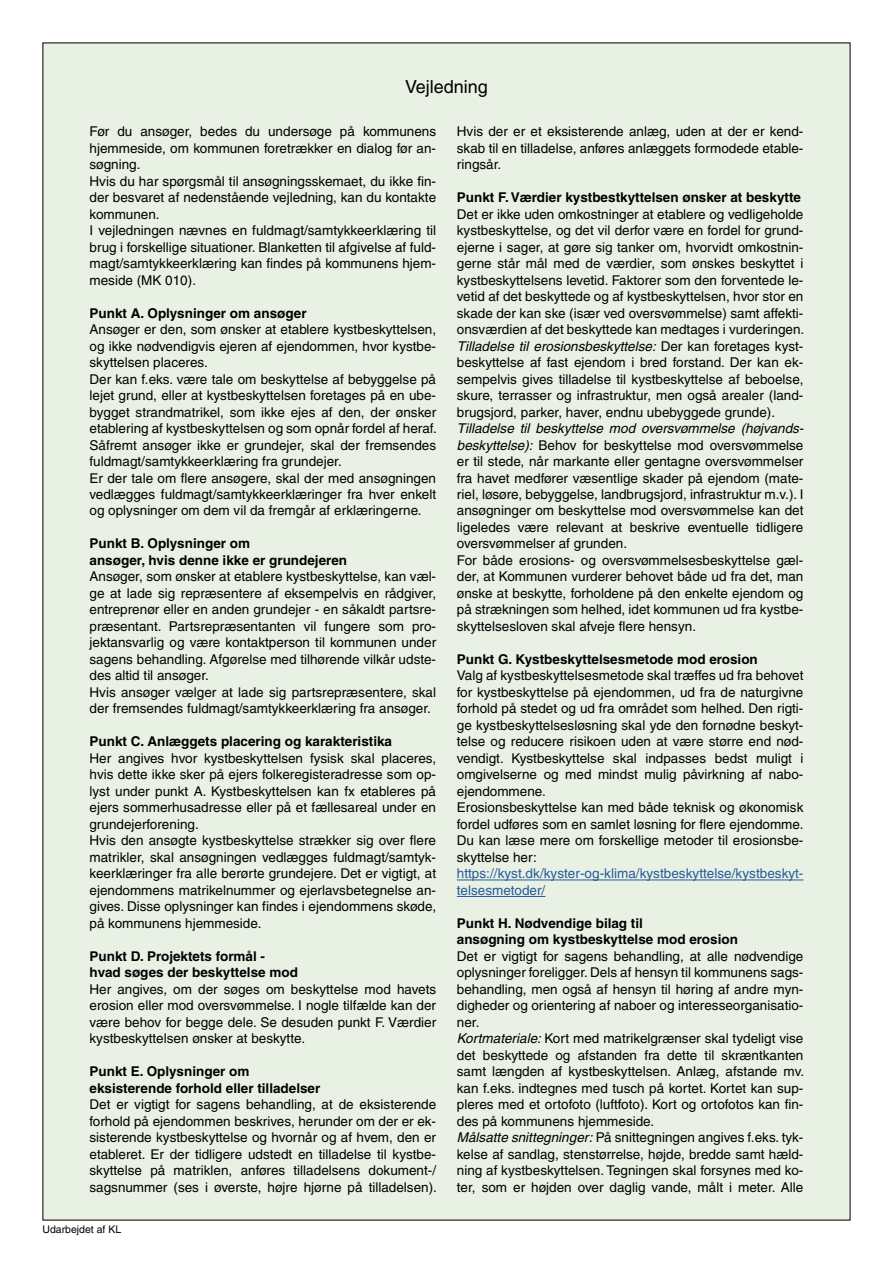
<style>
.page{position:relative;width:893px;height:1263px;background:#fff}
.page>*{position:absolute;margin:0;border:0;box-sizing:border-box;transform-origin:0 0}
.Overskrift{font:18px "Helvetica";color:#000}
.Erklæringstext{font:13.5px/16.5px "Helvetica";color:#000;text-align:justify}
.Erklæringstext-2{font:700 13.5px "Helvetica";color:#000}
.Erklæringstext-3{font:13.5px/16.5px "Helvetica";letter-spacing:.005em;color:#275b9b}
.t1{font:10.5px "Helvetica";color:#000}
.s1{font-style:italic}
</style>
<div class="page">
<div style="left:42px;top:42px;width:809px;height:1179px;background:#e9f1e5"></div>
<hr style="left:457px;top:880px;width:346px;height:1px;background:#275b9b">
<hr style="left:457px;top:896px;width:88px;height:1px;background:#275b9b">
<h2 class="Overskrift" style="left:405px;top:76px;width:84px">Vejledning</h2>
<p class="Erklæringstext" style="left:90px;top:123px;width:348px">Før du ansøger, bedes du undersøge på kommunens hjemmeside, om kommunen foretrækker en dialog før an&shy;søgning.</p>
<p class="Erklæringstext" style="left:90px;top:172px;width:348px">Hvis du har spørgsmål til ansøgningsskemaet, du ikke fin&shy;der besvaret af nedenstående vejledning, kan du kontakte kommunen.</p>
<p class="Erklæringstext" style="left:90px;top:222px;width:348px">I vejledningen nævnes en fuldmagt/samtykkeerklæring til brug i forskellige situationer. Blanketten til afgivelse af fuld&shy;magt/samtykkeerklæring kan findes på kommunens hjem&shy;meside (MK 010).</p>
<p class="Erklæringstext-2" style="left:90px;top:304px;width:219px">Punkt A. Oplysninger om ansøger</p>
<p class="Erklæringstext" style="left:90px;top:321px;width:348px">Ansøger er den, som ønsker at etablere kystbeskyttelsen, og ikke nødvendigvis ejeren af ejendommen, hvor kystbe&shy;skyttelsen placeres.</p>
<p class="Erklæringstext" style="left:90px;top:370px;width:349px">Der kan f.eks. være tale om beskyttelse af bebyggelse på lejet grund, eller at kystbeskyttelsen foretages på en ube&shy;bygget strandmatrikel, som ikke ejes af den, der ønsker etablering af kystbeskyttelsen og som opnår fordel af heraf.<br>Såfremt ansøger ikke er grundejer, skal der fremsendes fuldmagt/samtykkeerklæring fra grundejer.</p>
<p class="Erklæringstext" style="left:90px;top:469px;width:348px">Er der tale om flere ansøgere, skal der med ansøgningen vedlægges fuldmagt/samtykkeerklæringer fra hver enkelt og oplysninger om dem vil da fremgår af erklæringerne.</p>
<p class="Erklæringstext-2" style="left:90px;top:535px;width:162px">Punkt B. Oplysninger om</p>
<p class="Erklæringstext-2" style="left:90px;top:552px;width:259px">ansøger, hvis denne ikke er grundejeren</p>
<p class="Erklæringstext" style="left:90px;top:568px;width:348px">Ansøger, som ønsker at etablere kystbeskyttelse, kan væl&shy;ge at lade sig repræsentere af eksempelvis en rådgiver, entreprenør eller en anden grundejer - en såkaldt partsre&shy;præsentant. Partsrepræsentanten vil fungere som pro&shy;jektansvarlig og være kontaktperson til kommunen under sagens behandling. Afgørelse med tilhørende vilkår udste&shy;des altid til ansøger.</p>
<p class="Erklæringstext" style="left:90px;top:684px;width:348px">Hvis ansøger vælger at lade sig partsrepræsentere, skal der fremsendes fuldmagt/samtykkeerklæring fra ansøger.</p>
<p class="Erklæringstext-2" style="left:90px;top:733px;width:304px">Punkt C. Anlæggets placering og karakteristika</p>
<p class="Erklæringstext" style="left:90px;top:750px;width:348px">Her angives hvor kystbeskyttelsen fysisk skal placeres, hvis dette ikke sker på ejers folkeregisteradresse som op&shy;lyst under punkt A. Kystbeskyttelsen kan fx etableres på ejers sommerhusadresse eller på et fællesareal under en grundejerforening.</p>
<p class="Erklæringstext" style="left:90px;top:832px;width:348px">Hvis den ansøgte kystbeskyttelse strækker sig over flere matrikler, skal ansøgningen vedlægges fuldmagt/samtyk&shy;keerklæringer fra alle berørte grundejere. Det er vigtigt, at ejendommens matrikelnummer og ejerlavsbetegnelse an&shy;gives. Disse oplysninger kan findes i ejendommens skøde, på kommunens hjemmeside.</p>
<p class="Erklæringstext-2" style="left:90px;top:948px;width:177px">Punkt D. Projektets formål -</p>
<p class="Erklæringstext-2" style="left:90px;top:964px;width:210px">hvad søges der beskyttelse mod</p>
<p class="Erklæringstext" style="left:90px;top:981px;width:348px">Her angives, om der søges om beskyttelse mod havets erosion eller mod oversvømmelse. I nogle tilfælde kan der være behov for begge dele. Se desuden punkt F. Værdier kystbeskyttelsen ønsker at beskytte.</p>
<p class="Erklæringstext-2" style="left:90px;top:1063px;width:161px">Punkt E. Oplysninger om</p>
<p class="Erklæringstext-2" style="left:90px;top:1080px;width:232px">eksisterende forhold eller tilladelser</p>
<p class="Erklæringstext" style="left:90px;top:1096px;width:349px">Det er vigtigt for sagens behandling, at de eksisterende forhold på ejendommen beskrives, herunder om der er ek&shy;sisterende kystbeskyttelse og hvornår og af hvem, den er etableret. Er der tidligere udstedt en tilladelse til kystbe&shy;skyttelse på matriklen, anføres tilladelsens dokument-/ sagsnummer (ses i øverste, højre hjørne på tilladelsen).</p>
<p class="Erklæringstext" style="left:457px;top:123px;width:348px">Hvis der er et eksisterende anlæg, uden at der er kend&shy;skab til en tilladelse, anføres anlæggets formodede etable&shy;ringsår.</p>
<p class="Erklæringstext-2" style="left:457px;top:189px;width:346px">Punkt F. Værdier kystbestkyttelsen ønsker at beskytte</p>
<p class="Erklæringstext" style="left:457px;top:205px;width:349px">Det er ikke uden omkostninger at etablere og vedligeholde kystbeskyttelse, og det vil derfor være en fordel for grund&shy;ejerne i sager, at gøre sig tanker om, hvorvidt omkostnin&shy;gerne står mål med de værdier, som ønskes beskyttet i kystbeskyttelsens levetid. Faktorer som den forventede le&shy;vetid af det beskyttede og af kystbeskyttelsen, hvor stor en skade der kan ske (især ved oversvømmelse) samt affekti&shy;onsværdien af det beskyttede kan medtages i vurderingen.</p>
<p class="Erklæringstext" style="left:457px;top:337px;width:348px"><span class="s1">Tilladelse til erosionsbeskyttelse:</span> Der kan foretages kyst&shy;beskyttelse af fast ejendom i bred forstand. Der kan ek&shy;sempelvis gives tilladelse til kystbeskyttelse af beboelse, skure, terrasser og infrastruktur, men også arealer (land&shy;brugsjord, parker, haver, endnu ubebyggede grunde).</p>
<p class="Erklæringstext" style="left:457px;top:420px;width:348px"><span class="s1">Tilladelse til beskyttelse mod oversvømmelse (højvands&shy;beskyttelse):</span> Behov for beskyttelse mod oversvømmelse er til stede, når markante eller gentagne oversvømmelser fra havet medfører væsentlige skader på ejendom (mate&shy;riel, løsøre, bebyggelse, landbrugsjord, infrastruktur m.v.). I ansøgninger om beskyttelse mod oversvømmelse kan det ligeledes være relevant at beskrive eventuelle tidligere oversvømmelser af grunden.</p>
<p class="Erklæringstext" style="left:457px;top:552px;width:348px">For både erosions- og oversvømmelsesbeskyttelse gæl&shy;der, at Kommunen vurderer behovet både ud fra det, man ønske at beskytte, forholdene på den enkelte ejendom og på strækningen som helhed, idet kommunen ud fra kystbe&shy;skyttelsesloven skal afveje flere hensyn.</p>
<p class="Erklæringstext-2" style="left:457px;top:651px;width:302px">Punkt G. Kystbeskyttelsesmetode mod erosion</p>
<p class="Erklæringstext" style="left:457px;top:667px;width:348px">Valg af kystbeskyttelsesmetode skal træffes ud fra behovet for kystbeskyttelse på ejendommen, ud fra de naturgivne forhold på stedet og ud fra området som helhed. Den rigti&shy;ge kystbeskyttelsesløsning skal yde den fornødne beskyt&shy;telse og reducere risikoen uden at være større end nød&shy;vendigt. Kystbeskyttelse skal indpasses bedst muligt i omgivelserne og med mindst mulig påvirkning af nabo&shy;ejendommene.</p>
<p class="Erklæringstext" style="left:457px;top:799px;width:348px">Erosionsbeskyttelse kan med både teknisk og økonomisk fordel udføres som en samlet løsning for flere ejendomme.</p>
<p class="Erklæringstext" style="left:457px;top:832px;width:348px">Du kan læse mere om forskellige metoder til erosionsbe&shy;skyttelse her:</p>
<p class="Erklæringstext-3" style="left:457px;top:865px;width:348px">https://kyst.dk/kyster-og-klima/kystbeskyttelse/kystbeskyt&shy;telsesmetoder/</p>
<p class="Erklæringstext-2" style="left:457px;top:915px;width:188px">Punkt H. Nødvendige bilag til</p>
<p class="Erklæringstext-2" style="left:457px;top:931px;width:283px">ansøgning om kystbeskyttelse mod erosion</p>
<p class="Erklæringstext" style="left:457px;top:948px;width:348px">Det er vigtigt for sagens behandling, at alle nødvendige oplysninger foreligger. Dels af hensyn til kommunens sags&shy;behandling, men også af hensyn til høring af andre myn&shy;digheder og orientering af naboer og interesseorganisatio&shy;ner.</p>
<p class="Erklæringstext" style="left:457px;top:1030px;width:349px"><span class="s1">Kortmateriale:</span> Kort med matrikelgrænser skal tydeligt vise det beskyttede og afstanden fra dette til skræntkanten samt længden af kystbeskyttelsen. Anlæg, afstande mv. kan f.eks. indtegnes med tusch på kortet. Kortet kan sup&shy;pleres med et ortofoto (luftfoto). Kort og ortofotos kan fin&shy;des på kommunens hjemmeside.</p>
<p class="Erklæringstext" style="left:457px;top:1129px;width:348px"><span class="s1">Målsatte snittegninger:</span> På snittegningen angives f.eks. tyk&shy;kelse af sandlag, stenstørrelse, højde, bredde samt hæld&shy;ning af kystbeskyttelsen. Tegningen skal forsynes med ko&shy;ter, som er højden over daglig vande, målt i meter. Alle</p>
<p class="t1" style="left:43px;top:1223px;width:80px">Udarbejdet af KL</p>
</div>
